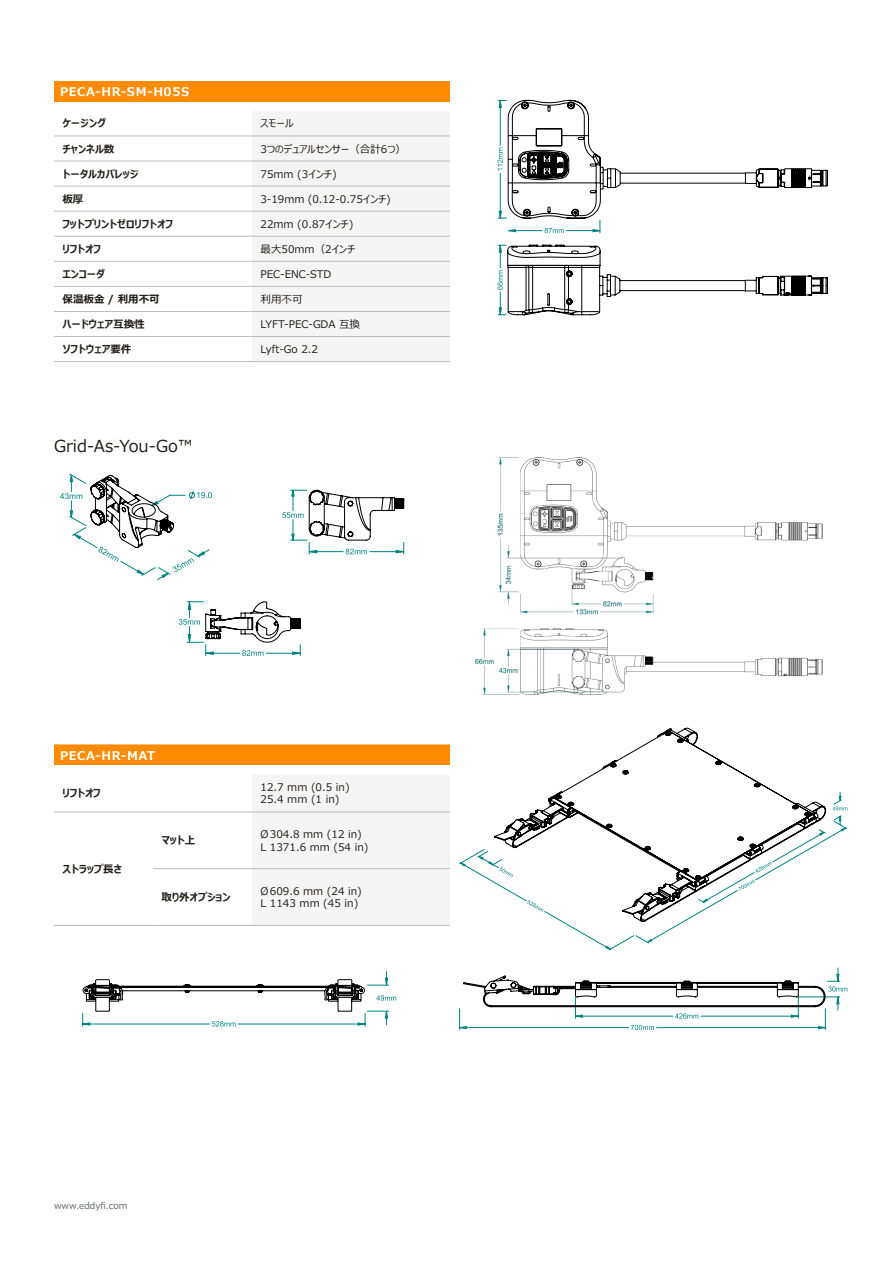
<style>
.page{position:relative;width:893px;height:1263px;background:#fff}
.page>*{position:absolute;margin:0;border:0;box-sizing:border-box;transform-origin:0 0}
.t1{font:16.5px "Meiryo UI";color:#232019}
.t2{font:700 12px "Meiryo UI";letter-spacing:.05em;color:#fff}
.t3{font:10.5px/12.6px "Meiryo UI";color:#232019}
.t4{font:700 10.5px "Meiryo UI";color:#232019}
.t5{font:9px "Meiryo UI";color:#62666b}
</style>
<div class="page">
<svg style="left:497px;top:245px;width:331px;height:70px"></svg>
<svg style="left:497px;top:100px;width:331px;height:133px"></svg>
<svg style="left:60px;top:474px;width:152px;height:106px"></svg>
<svg style="left:179px;top:601px;width:122px;height:55px"></svg>
<svg style="left:282px;top:490px;width:122px;height:64px"></svg>
<img style="left:475px;top:457px;width:348px;height:238px">
<svg style="left:459px;top:792px;width:388px;height:158px"></svg>
<svg style="left:461px;top:856px;width:149px;height:93px"></svg>
<svg style="left:494px;top:728px;width:332px;height:194px"></svg>
<svg style="left:647px;top:828px;width:199px;height:114px"></svg>
<svg style="left:82px;top:971px;width:314px;height:55px"></svg>
<svg style="left:459px;top:968px;width:388px;height:62px"></svg>
<div style="left:54px;top:81px;width:396px;height:21px;background:#ff8c00"></div>
<div style="left:252px;top:135px;width:198px;height:203px;background:#f5f5f5"></div>
<hr style="left:54px;top:136px;width:198px;height:1px;background:#bcbdbd">
<hr style="left:252px;top:136px;width:198px;height:1px;background:#bcbdbd">
<hr style="left:54px;top:161px;width:198px;height:1px;background:#bcbdbd">
<hr style="left:252px;top:161px;width:198px;height:1px;background:#bcbdbd">
<hr style="left:54px;top:186px;width:198px;height:1px;background:#bcbdbd">
<hr style="left:252px;top:186px;width:198px;height:1px;background:#bcbdbd">
<hr style="left:54px;top:211px;width:198px;height:1px;background:#bcbdbd">
<hr style="left:252px;top:211px;width:198px;height:1px;background:#bcbdbd">
<hr style="left:54px;top:236px;width:198px;height:1px;background:#bcbdbd">
<hr style="left:252px;top:236px;width:198px;height:1px;background:#bcbdbd">
<hr style="left:54px;top:261px;width:198px;height:1px;background:#bcbdbd">
<hr style="left:252px;top:261px;width:198px;height:1px;background:#bcbdbd">
<hr style="left:54px;top:286px;width:198px;height:1px;background:#bcbdbd">
<hr style="left:252px;top:286px;width:198px;height:1px;background:#bcbdbd">
<hr style="left:54px;top:311px;width:198px;height:1px;background:#bcbdbd">
<hr style="left:252px;top:311px;width:198px;height:1px;background:#bcbdbd">
<hr style="left:54px;top:336px;width:198px;height:1px;background:#bcbdbd">
<hr style="left:252px;top:336px;width:198px;height:1px;background:#bcbdbd">
<hr style="left:54px;top:361px;width:198px;height:1px;background:#bcbdbd">
<hr style="left:252px;top:361px;width:198px;height:1px;background:#bcbdbd">
<div style="left:54px;top:744px;width:396px;height:21px;background:#ff8c00"></div>
<div style="left:252px;top:811px;width:198px;height:114px;background:#f5f5f5"></div>
<hr style="left:54px;top:812px;width:99px;height:1px;background:#bcbdbd">
<hr style="left:153px;top:812px;width:99px;height:1px;background:#bcbdbd">
<hr style="left:252px;top:812px;width:198px;height:1px;background:#bcbdbd">
<hr style="left:153px;top:868px;width:99px;height:1px;background:#bcbdbd">
<hr style="left:252px;top:868px;width:198px;height:1px;background:#bcbdbd">
<hr style="left:54px;top:925px;width:99px;height:1px;background:#bcbdbd">
<hr style="left:153px;top:925px;width:99px;height:1px;background:#bcbdbd">
<hr style="left:252px;top:925px;width:198px;height:1px;background:#bcbdbd">
<p class="t2" style="left:60px;top:83px;width:131px">PECA-HR-SM-H05S</p>
<p class="t4" style="left:62px;top:116px;width:45px">ケージング</p>
<p class="t3" style="left:260px;top:118px;width:35px">スモール</p>
<p class="t4" style="left:62px;top:141px;width:53px">チャンネル数</p>
<p class="t3" style="left:260px;top:143px;width:147px">3つのデュアルセンサー（合計6つ）</p>
<p class="t4" style="left:62px;top:166px;width:78px">トータルカバレッジ</p>
<p class="t3" style="left:260px;top:168px;width:78px">75mm (3インチ)</p>
<p class="t4" style="left:62px;top:191px;width:22px">板厚</p>
<p class="t3" style="left:260px;top:193px;width:132px">3-19mm (0.12-0.75インチ)</p>
<p class="t4" style="left:62px;top:217px;width:112px">フットプリントゼロリフトオフ</p>
<p class="t3" style="left:260px;top:218px;width:94px">22mm (0.87インチ)</p>
<p class="t4" style="left:62px;top:242px;width:40px">リフトオフ</p>
<p class="t3" style="left:260px;top:243px;width:96px">最大50mm（2インチ</p>
<p class="t4" style="left:62px;top:267px;width:44px">エンコーダ</p>
<p class="t3" style="left:260px;top:268px;width:72px">PEC-ENC-STD</p>
<p class="t4" style="left:62px;top:292px;width:99px">保温板金 / 利用不可</p>
<p class="t3" style="left:260px;top:293px;width:43px">利用不可</p>
<p class="t4" style="left:62px;top:317px;width:84px">ハードウェア互換性</p>
<p class="t3" style="left:260px;top:318px;width:101px">LYFT-PEC-GDA 互換</p>
<p class="t4" style="left:62px;top:342px;width:70px">ソフトウェア要件</p>
<p class="t3" style="left:260px;top:344px;width:59px">Lyft-Go 2.2</p>
<h1 class="t1" style="left:54px;top:435px;width:140px">Grid-As-You-Go™</h1>
<p class="t2" style="left:60px;top:747px;width:97px">PECA-HR-MAT</p>
<p class="t4" style="left:62px;top:786px;width:40px">リフトオフ</p>
<p class="t3" style="left:260px;top:781px;width:91px">12.7 mm (0.5 in)<br>25.4 mm (1 in)</p>
<p class="t4" style="left:62px;top:861px;width:61px">ストラップ長さ</p>
<p class="t4" style="left:162px;top:833px;width:35px">マット上</p>
<p class="t3" style="left:261px;top:828px;width:109px">Ø304.8 mm (12 in)<br>L 1371.6 mm (54 in)</p>
<p class="t4" style="left:162px;top:890px;width:70px">取り外オプション</p>
<p class="t3" style="left:261px;top:885px;width:103px">Ø609.6 mm (24 in)<br>L 1143 mm (45 in)</p>
<p class="t5" style="left:54px;top:1199px;width:75px">www.eddyfi.com</p>
</div>
